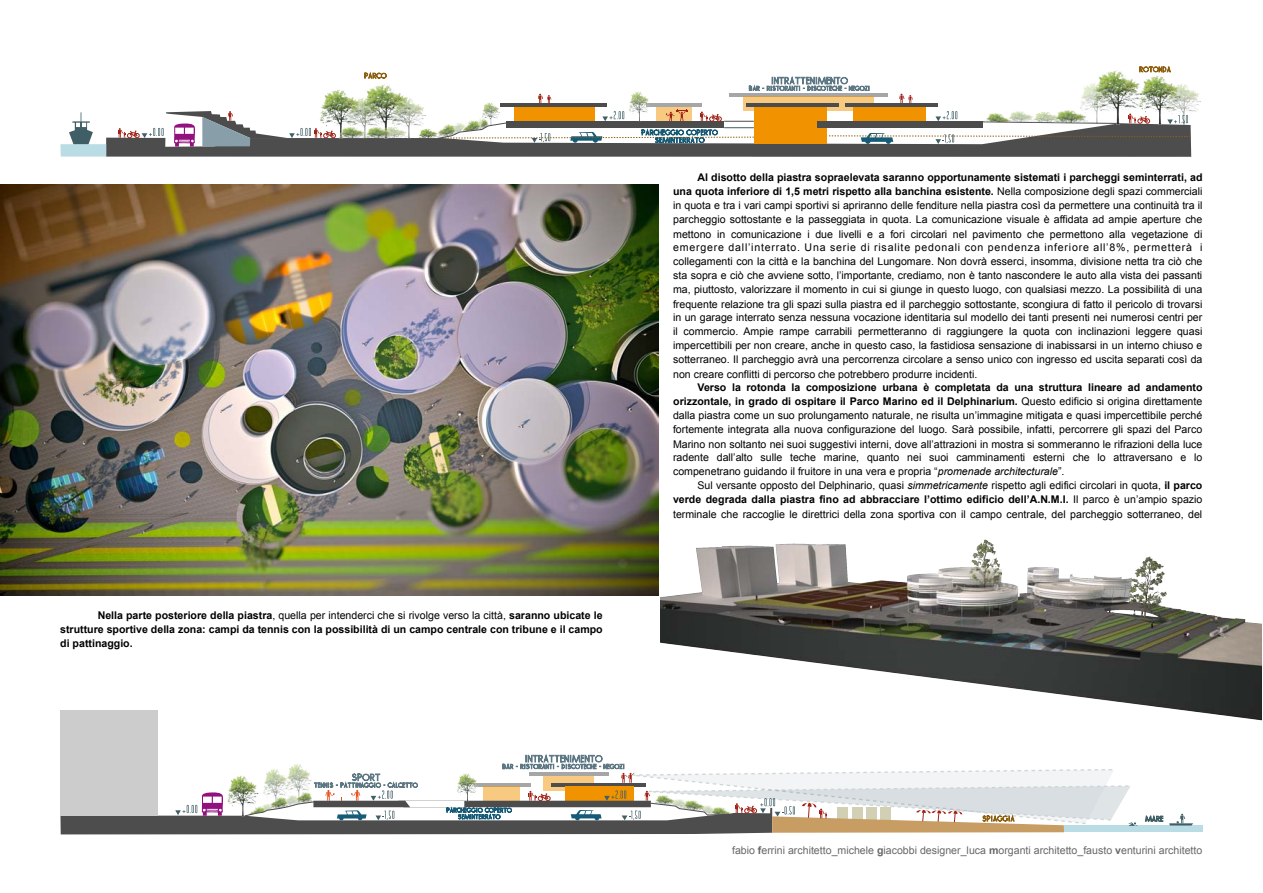
<style>
.page{position:relative;width:1263px;height:893px;background:#fff}
.page>*{position:absolute;margin:0;border:0;box-sizing:border-box;transform-origin:0 0}
.t1{font:10.65px/13.8px "Arial";color:#000;text-align:justify}
.t2{font:700 10.65px/13.8px "Arial";color:#000;text-align:justify}
.t3{font:10.65px "Arial";color:#676767}
.s1{font-weight:400}
.s2{font-weight:700}
.s3{font-style:italic}
</style>
<div class="page">
<svg style="left:1139px;top:67px;width:32px;height:5px"></svg>
<svg style="left:365px;top:73px;width:21px;height:5px"></svg>
<svg style="left:749px;top:77px;width:121px;height:14px"></svg>
<hr style="left:646px;top:104px;width:56px;height:3px;background:#4d4d4d">
<div style="left:656px;top:107px;width:35px;height:14px;background:#f8c980"></div>
<svg style="left:729px;top:93px;width:159px;height:4px"></svg>
<svg style="left:743px;top:97px;width:130px;height:12px"></svg>
<hr style="left:846px;top:104px;width:92px;height:3px;background:#4d4d4d">
<div style="left:853px;top:107px;width:73px;height:14px;background:#f19300"></div>
<hr style="left:746px;top:104px;width:92px;height:3px;background:#4c4c4c">
<div style="left:754px;top:107px;width:72px;height:37px;background:#f19300"></div>
<hr style="left:500px;top:104px;width:107px;height:3px;background:#4c4c4c">
<div style="left:514px;top:107px;width:81px;height:14px;background:#f19300"></div>
<div style="left:60px;top:144px;width:46px;height:13px;background:#badde5"></div>
<img style="left:321px;top:89px;width:26px;height:20px">
<img style="left:367px;top:85px;width:37px;height:24px">
<img style="left:390px;top:97px;width:34px;height:12px">
<img style="left:347px;top:97px;width:37px;height:12px">
<img style="left:1144px;top:75px;width:22px;height:34px">
<img style="left:1099px;top:71px;width:45px;height:38px">
<img style="left:1080px;top:83px;width:35px;height:26px">
<img style="left:1166px;top:83px;width:35px;height:29px">
<img style="left:629px;top:91px;width:22px;height:18px">
<img style="left:483px;top:103px;width:18px;height:6px">
<svg style="left:538px;top:94px;width:13px;height:9px"></svg>
<svg style="left:899px;top:94px;width:14px;height:9px"></svg>
<svg style="left:69px;top:112px;width:24px;height:32px"></svg>
<svg style="left:106px;top:109px;width:1085px;height:48px"></svg>
<svg style="left:1145px;top:816px;width:18px;height:6px"></svg>
<div style="left:1064px;top:825px;width:139px;height:7px;background:#badde5"></div>
<div style="left:60px;top:710px;width:97px;height:106px;background:#ccc"></div>
<svg style="left:60px;top:755px;width:1077px;height:79px"></svg>
<svg style="left:1169px;top:814px;width:24px;height:11px"></svg>
<img style="left:661px;top:539px;width:601px;height:274px">
<img style="left:0;top:184px;width:659px;height:412px">
<p class="t2" style="left:60px;top:609px;width:544px;text-indent:37px">Nella parte posteriore della piastra<span class="s1">, quella per intenderci che si rivolge verso la città,</span> saranno ubicate le strutture sportive della zona: campi da tennis con la possibilità di un campo centrale con tribune e il campo di pattinaggio.</p>
<p class="t1" style="left:673px;top:171px;width:531px;text-indent:24px"><span class="s2">Al disotto della piastra sopraelevata saranno opportunamente sistemati i parcheggi seminterrati, ad una quota inferiore di 1,5 metri rispetto alla banchina esistente.</span> Nella composizione degli spazi commerciali in quota e tra i vari campi sportivi si apriranno delle fenditure nella piastra così da permettere una continuità tra il parcheggio sottostante e la passeggiata in quota. La comunicazione visuale è affidata ad ampie aperture che</p>
<p class="t1" style="left:673px;top:227px;width:531px">mettono in comunicazione i due livelli e a fori circolari nel pavimento che permettono alla vegetazione di emergere dall’interrato. Una serie di risalite pedonali con pendenza inferiore all’8%, permetterà i collegamenti con la città e la banchina del Lungomare. Non dovrà esserci, insomma, divisione netta tra ciò che sta sopra e ciò che avviene sotto, l’importante, crediamo, non è tanto nascondere le auto alla vista dei passanti ma, piuttosto, valorizzare il momento in cui si giunge in questo luogo, con qualsiasi mezzo. La possibilità di una</p>
<p class="t1" style="left:673px;top:297px;width:531px">frequente relazione tra gli spazi sulla piastra ed il parcheggio sottostante, scongiura di fatto il pericolo di trovarsi in un garage interrato senza nessuna vocazione identitaria sul modello dei tanti presenti nei numerosi centri per il commercio. Ampie rampe carrabili permetteranno di raggiungere la quota con inclinazioni leggere quasi impercettibili per non creare, anche in questo caso, la fastidiosa sensazione di inabissarsi in un interno chiuso e sotterraneo. Il parcheggio avrà una percorrenza circolare a senso unico con ingresso ed uscita separati così da</p>
<p class="t1" style="left:673px;top:367px;width:306px">non creare conflitti di percorso che potrebbero produrre incidenti.</p>
<p class="t1" style="left:673px;top:381px;width:531px;text-indent:25px"><span class="s2">Verso la rotonda la composizione urbana è completata da una struttura lineare ad andamento orizzontale, in grado di ospitare il Parco Marino ed il Delphinarium.</span> Questo edificio si origina direttamente dalla piastra come un suo prolungamento naturale, ne risulta un’immagine mitigata e quasi impercettibile perché fortemente integrata alla nuova configurazione del luogo. Sarà possibile, infatti, percorrere gli spazi del Parco</p>
<p class="t1" style="left:673px;top:437px;width:531px">Marino non soltanto nei suoi suggestivi interni, dove all’attrazioni in mostra si sommeranno le rifrazioni della luce radente dall’alto sulle teche marine, quanto nei suoi camminamenti esterni che lo attraversano e lo compenetrano guidando il fruitore in una vera e propria “<span class="s3">promenade architecturale</span>”.</p>
<p class="t1" style="left:673px;top:478px;width:531px;text-align:right">Sul versante opposto del Delphinario, quasi <span class="s3">simmetricamente</span> rispetto agli edifici circolari in quota, <span class="s2">il parco verde degrada dalla piastra fino ad abbracciare l’ottimo edificio dell’A.N.M.I.</span> Il parco è un’ampio spazio</p>
<p class="t1" style="left:673px;top:507px;width:531px">terminale che raccoglie le direttrici della zona sportiva con il campo centrale, del parcheggio sotterraneo, del</p>
<p class="t3" style="left:732px;top:844px;width:472px">fabio <span class="s2">f</span>errini architetto_michele <span class="s2">g</span>iacobbi designer_luca <span class="s2">m</span>organti architetto_fausto <span class="s2">v</span>enturini architetto</p>
</div>
